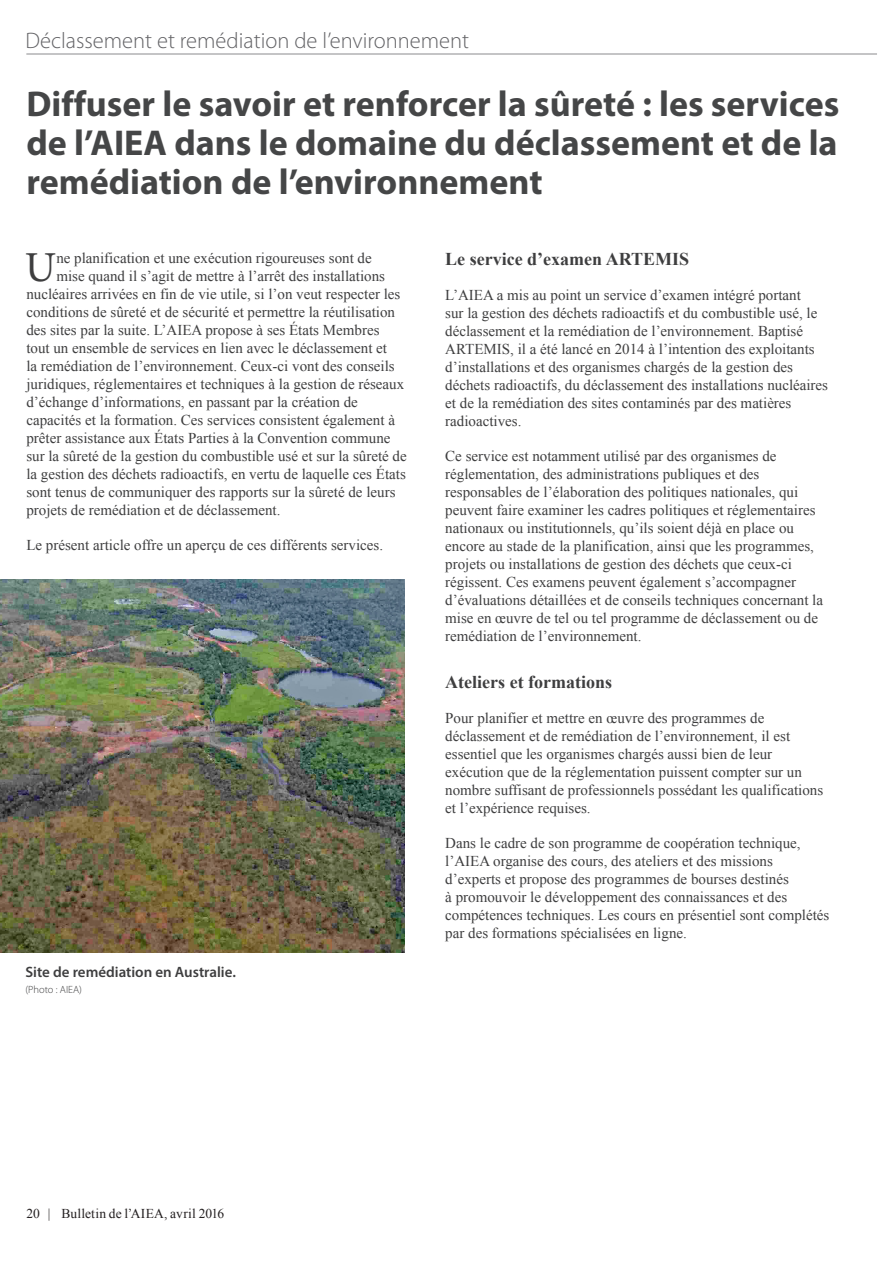
<style>
.page{position:relative;width:893px;height:1263px;background:#fff}
.page>*{position:absolute;margin:0;border:0;box-sizing:border-box;transform-origin:0 0}
.Frist_Para{font:42.75px "Minion Pro";color:#3e3e3f}
.Story_Title{font:700 36px/39px "Myriad Pro";color:#454647;text-align:justify}
.t1{font:300 22.5px "Myriad Pro";color:#636366}
.Paragraph_Heading_01{font:700 18px "Times New Roman";color:#3e3e3f}
.Body_Text{font:15px/18px "Times New Roman";color:#3e3e3f}
.Frist_Para-2{font:15px "Times New Roman";color:#3e3e3f}
.Photo_caption{font:600 15px "Myriad Pro";color:#3e3e3f}
.t2{font:13.5px "Times New Roman";letter-spacing:.01em;color:#231f20}
.Photo_credit{font:300 10.5px "Myriad Pro";color:#3e3e3f}
</style>
<div class="page">
<hr style="left:26px;top:54px;width:851px;height:1px;background:#636366">
<img style="left:0;top:579px;width:405px;height:373px">
<h3 class="t1" style="left:26px;top:27px;width:445px">Déclassement et remédiation de l’environnement</h3>
<p class="Story_Title" style="left:26px;top:83px;width:814px">Diffuser le savoir et renforcer la sûreté : les services de l’AIEA dans le domaine du déclassement et de la remédiation de l’environnement</p>
<p class="Frist_Para" style="left:25px;top:239px;width:33px">U</p>
<p class="Frist_Para-2" style="left:56px;top:248px;width:317px">ne planification et une exécution rigoureuses sont de</p>
<p class="Frist_Para-2" style="left:56px;top:266px;width:330px">mise quand il s’agit de mettre à l’arrêt des installations</p>
<p class="Frist_Para-2" style="left:26px;top:284px;width:376px">nucléaires arrivées en fin de vie utile, si l’on veut respecter les</p>
<p class="Frist_Para-2" style="left:26px;top:302px;width:370px">conditions de sûreté et de sécurité et permettre la réutilisation</p>
<p class="Frist_Para-2" style="left:26px;top:320px;width:355px">des sites par la suite. L’AIEA propose à ses États Membres</p>
<p class="Frist_Para-2" style="left:26px;top:338px;width:362px">tout un ensemble de services en lien avec le déclassement et</p>
<p class="Frist_Para-2" style="left:26px;top:356px;width:370px">la remédiation de l’environnement. Ceux-ci vont des conseils</p>
<p class="Frist_Para-2" style="left:26px;top:374px;width:379px">juridiques, réglementaires et techniques à la gestion de réseaux</p>
<p class="Frist_Para-2" style="left:26px;top:392px;width:333px">d’échange d’informations, en passant par la création de</p>
<p class="Frist_Para-2" style="left:26px;top:410px;width:370px">capacités et la formation. Ces services consistent également à</p>
<p class="Frist_Para-2" style="left:26px;top:428px;width:366px">prêter assistance aux États Parties à la Convention commune</p>
<p class="Frist_Para-2" style="left:26px;top:446px;width:382px">sur la sûreté de la gestion du combustible usé et sur la sûreté de</p>
<p class="Frist_Para-2" style="left:26px;top:464px;width:381px">la gestion des déchets radioactifs, en vertu de laquelle ces États</p>
<p class="Frist_Para-2" style="left:26px;top:482px;width:371px">sont tenus de communiquer des rapports sur la sûreté de leurs</p>
<p class="Frist_Para-2" style="left:26px;top:500px;width:256px">projets de remédiation et de déclassement.</p>
<p class="Body_Text" style="left:26px;top:536px;width:358px">Le présent article offre un aperçu de ces différents services.</p>
<p class="Photo_caption" style="left:26px;top:962px;width:212px">Site de remédiation en Australie.</p>
<p class="Photo_credit" style="left:26px;top:983px;width:58px">(Photo : AIEA)</p>
<p class="Paragraph_Heading_01" style="left:445px;top:247px;width:245px">Le service d’examen ARTEMIS</p>
<p class="Body_Text" style="left:445px;top:286px;width:384px">L’AIEA a mis au point un service d’examen intégré portant<br>sur la gestion des déchets radioactifs et du combustible usé, le déclassement et la remédiation de l’environnement. Baptisé ARTEMIS, il a été lancé en 2014 à l’intention des exploitants d’installations et des organismes chargés de la gestion des déchets radioactifs, du déclassement des installations nucléaires et de la remédiation des sites contaminés par des matières radioactives.</p>
<p class="Body_Text" style="left:445px;top:447px;width:379px">Ce service est notamment utilisé par des organismes de réglementation, des administrations publiques et des responsables de l’élaboration des politiques nationales, qui peuvent faire examiner les cadres politiques et réglementaires nationaux ou institutionnels, qu’ils soient déjà en place ou encore au stade de la planification, ainsi que les programmes, projets ou installations de gestion des déchets que ceux-ci régissent. Ces examens peuvent également s’accompagner d’évaluations détaillées et de conseils techniques concernant la mise en œuvre de tel ou tel programme de déclassement ou de remédiation de l’environnement.</p>
<p class="Paragraph_Heading_01" style="left:445px;top:669px;width:168px">Ateliers et formations</p>
<p class="Body_Text" style="left:445px;top:708px;width:380px">Pour planifier et mettre en œuvre des programmes de déclassement et de remédiation de l’environnement, il est essentiel que les organismes chargés aussi bien de leur exécution que de la réglementation puissent compter sur un nombre suffisant de professionnels possédant les qualifications et l’expérience requises.</p>
<p class="Body_Text" style="left:445px;top:833px;width:386px">Dans le cadre de son programme de coopération technique, l’AIEA organise des cours, des ateliers et des missions d’experts et propose des programmes de bourses destinés<br>à promouvoir le développement des connaissances et des compétences techniques. Les cours en présentiel sont complétés par des formations spécialisées en ligne.</p>
<p class="t2" style="left:26px;top:1205px;width:199px">20 | Bulletin de l’AIEA, avril 2016</p>
</div>
